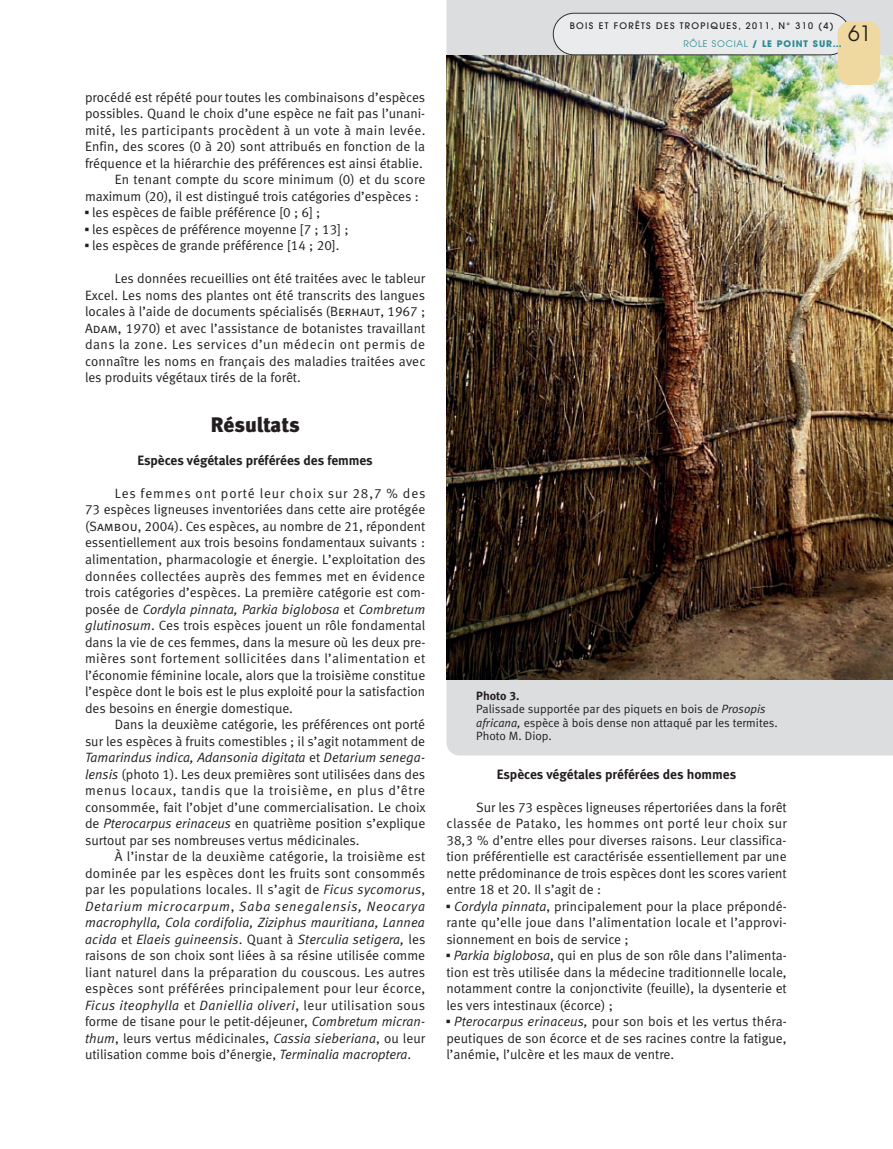
<style>
.page{position:relative;width:893px;height:1149px;background:#fff}
.page>*{position:absolute;margin:0;border:0;box-sizing:border-box;transform-origin:0 0}
.t1{font:21px "Meta Black LF";letter-spacing:-.005em;color:#231f20}
.t2{font:21px "Avant Garde";color:#231f20}
.t3{font:13.5px/16.5px "Meta Normal LF";color:#231f20;text-align:justify}
.t4{font:13.5px "Meta Bold LF";color:#231f20}
.t5{font:13.5px "Meta Normal LF";letter-spacing:.025em;color:#231f20}
.t6{font:12px/13.5px "Meta Normal LF";color:#231f20}
.t7{font:12px "Meta Bold LF";color:#231f20}
.t8{font:500 9px "Avant Garde";letter-spacing:.15em;color:#231f20}
.t9{font:700 9px "Avant Garde";letter-spacing:.1em;color:#2c8993}
.s1{font-family:"Universal Newswith Comm Pi"}
.s2{font-family:"Meta Normal LF Caps"}
.s3{font-style:italic}
.s4{font-weight:400}
</style>
<div class="page">
<div style="left:446px;top:0;width:447px;height:755px;background:#dcdddf"></div>
<img style="left:446px;top:55px;width:447px;height:624px">
<svg style="left:553px;top:13px;width:297px;height:42px;background:#e3e3e4"></svg>
<div style="left:838px;top:21px;width:42px;height:64px;background:#f0d9a0;border-radius:13px"></div>
<p class="t3" style="left:85px;top:90px;width:342px">procédé est répété pour toutes les combinaisons d’espèces</p>
<p class="t3" style="left:85px;top:106px;width:342px">possibles. Quand le choix d’une espèce ne fait pas l’unani-</p>
<p class="t5" style="left:85px;top:125px;width:342px">mité, les participants procèdent à un vote à main levée.</p>
<p class="t3" style="left:85px;top:139px;width:341px">Enfin, des scores (0 à 20) sont attribués en fonction de la</p>
<p class="t3" style="left:85px;top:156px;width:339px">fréquence et la hiérarchie des préférences est ainsi établie.</p>
<p class="t3" style="left:115px;top:172px;width:312px">En tenant compte du score minimum (0) et du score</p>
<p class="t3" style="left:85px;top:189px;width:335px">maximum (20), il est distingué trois catégories d’espèces :</p>
<p class="t3" style="left:85px;top:205px;width:237px"><span class="s1">▪</span> les espèces de faible préférence [0 ; 6] ;</p>
<p class="t3" style="left:85px;top:222px;width:265px"><span class="s1">▪</span> les espèces de préférence moyenne [7 ; 13] ;</p>
<p class="t3" style="left:85px;top:238px;width:256px"><span class="s1">▪</span> les espèces de grande préférence [14 ; 20].</p>
<p class="t3" style="left:85px;top:271px;width:342px;text-indent:30px">Les données recueillies ont été traitées avec le tableur Excel. Les noms des plantes ont été transcrits des langues locales à l’aide de documents spécialisés (B<span class="s2">erhaut</span>, 1967 ; A<span class="s2">dam</span>, 1970) et avec l’assistance de botanistes travaillant dans la zone. Les services d’un médecin ont permis de connaître les noms en français des maladies traitées avec les produits végétaux tirés de la forêt.</p>
<h1 class="t1" style="left:211px;top:417px;width:90px">Résultats</h1>
<p class="t4" style="left:137px;top:455px;width:237px">Espèces végétales préférées des femmes</p>
<p class="t3" style="left:85px;top:486px;width:342px;text-indent:30px">Les femmes ont porté leur choix sur 28,7 % des 73 espèces ligneuses inventoriées dans cette aire protégée (<span class="s2">Sambou</span>, 2004). Ces espèces, au nombre de 21, répondent essentiellement aux trois besoins fondamentaux suivants : alimentation, pharmacologie et énergie. L’exploitation des données collectées auprès des femmes met en évidence trois catégories d’espèces. La première catégorie est com&shy;posée de <span class="s3">Cordyla pinnata, Parkia biglobosa</span> et <span class="s3">Combretum glutinosum</span>. Ces trois espèces jouent un rôle fondamental dans la vie de ces femmes, dans la mesure où les deux pre&shy;mières sont fortement sollicitées dans l’alimentation et l’économie féminine locale, alors que la troisième constitue l’espèce dont le bois est le plus exploité pour la satisfaction des besoins en énergie domestique.</p>
<p class="t3" style="left:85px;top:717px;width:342px;text-indent:30px">Dans la deuxième catégorie, les préférences ont porté sur les espèces à fruits comestibles ; il s’agit notamment de <span class="s3">Tamarindus indica, Adansonia digitata</span> et <span class="s3">Detarium senega&shy;lensis</span> (photo 1). Les deux premières sont utilisées dans des menus locaux, tandis que la troisième, en plus d’être consommée, fait l’objet d’une commercialisation. Le choix de <span class="s3">Pterocarpus erinaceus</span> en quatrième position s’explique surtout par ses nombreuses vertus médicinales.</p>
<p class="t3" style="left:85px;top:849px;width:342px;text-indent:30px">À l’instar de la deuxième catégorie, la troisième est dominée par les espèces dont les fruits sont consommés par les populations locales. Il s’agit de <span class="s3">Ficus sycomorus</span>, <span class="s3">Detarium microcarpum</span>, <span class="s3">Saba senegalensis, Neocarya macrophylla, Cola cordifolia, Ziziphus mauritiana, Lannea acida</span> et <span class="s3">Elaeis guineensis</span>. Quant à <span class="s3">Sterculia setigera,</span> les raisons de son choix sont liées à sa résine utilisée comme liant naturel dans la préparation du couscous. Les autres espèces sont préférées principalement pour leur écorce, <span class="s3">Ficus iteophylla</span> et <span class="s3">Daniellia oliveri</span>, leur utilisation sous forme de tisane pour le petit-déjeuner, <span class="s3">Combretum micran&shy;thum</span>, leurs vertus médicinales, <span class="s3">Cassia sieberiana</span>, ou leur utilisation comme bois d’énergie, <span class="s3">Terminalia macroptera</span>.</p>
<p class="t8" style="left:570px;top:23px;width:265px">BOIS ET FORÊTS DES TROPIQUES, 2011, N° 310 (4)</p>
<h1 class="t2" style="left:848px;top:26px;width:25px">61</h1>
<p class="t9" style="left:683px;top:41px;width:160px"><span class="s4">RÔLE SOCIAL</span> / LE POINT SUR…</p>
<p class="t7" style="left:476px;top:691px;width:45px">Photo 3.</p>
<p class="t6" style="left:476px;top:703px;width:303px">Palissade supportée par des piquets en bois de <span class="s3">Prosopis africana,</span> espèce à bois dense non attaqué par les termites.<br>Photo M. Diop.</p>
<p class="t4" style="left:497px;top:769px;width:241px">Espèces végétales préférées des hommes</p>
<p class="t3" style="left:446px;top:799px;width:342px;text-indent:30px">Sur les 73 espèces ligneuses répertoriées dans la forêt classée de Patako, les hommes ont porté leur choix sur 38,3 % d’entre elles pour diverses raisons. Leur classifica&shy;tion préférentielle est caractérisée essentiellement par une nette prédominance de trois espèces dont les scores varient entre 18 et 20. Il s’agit de :</p>
<p class="t3" style="left:446px;top:898px;width:342px"><span class="s1">▪</span> <span class="s3">Cordyla pinnata</span>, principalement pour la place prépondé&shy;rante qu’elle joue dans l’alimentation locale et l’approvi&shy;sionnement en bois de service ;</p>
<p class="t3" style="left:446px;top:948px;width:342px"><span class="s1">▪</span> <span class="s3">Parkia biglobosa</span>, qui en plus de son rôle dans l’alimenta&shy;tion est très utilisée dans la médecine traditionnelle locale, notamment contre la conjonctivite (feuille), la dysenterie et les vers intestinaux (écorce) ;</p>
<p class="t3" style="left:446px;top:1014px;width:342px"><span class="s1">▪</span> <span class="s3">Pterocarpus erinaceus,</span> pour son bois et les vertus théra&shy;peutiques de son écorce et de ses racines contre la fatigue, l’anémie, l’ulcère et les maux de ventre.</p>
</div>
